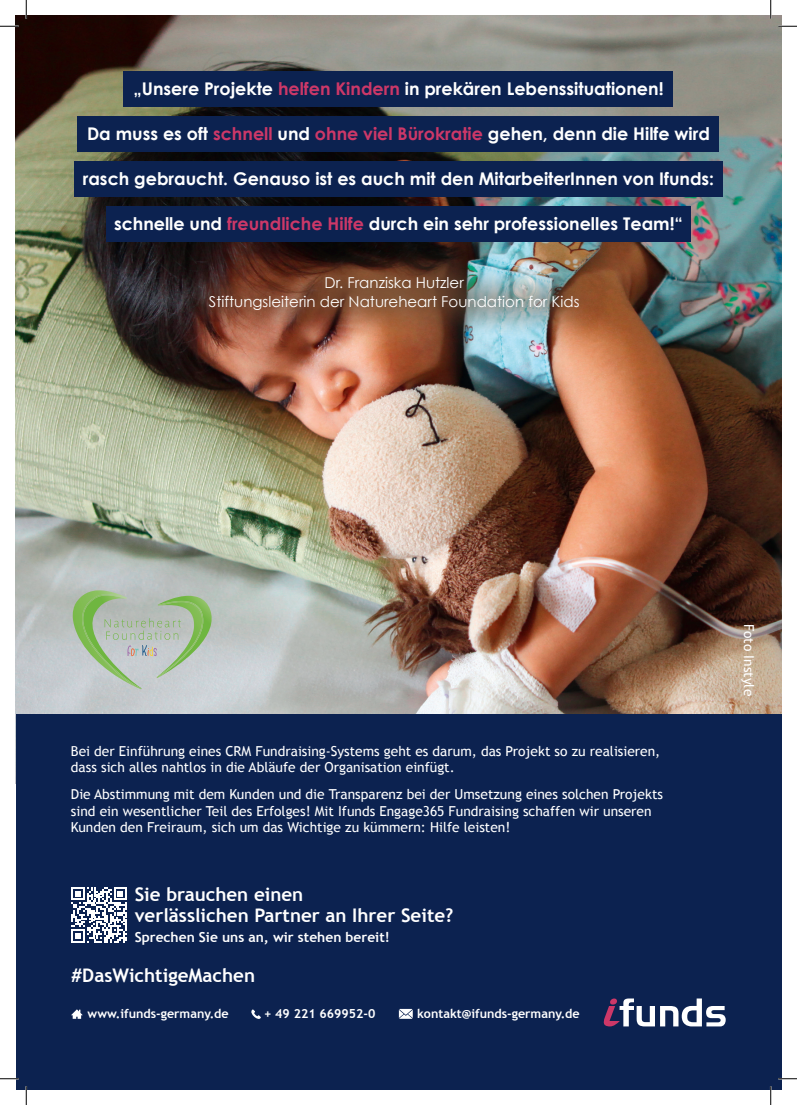
<style>
.page{position:relative;width:797px;height:1105px;background:#fff}
.page>*{position:absolute;margin:0;border:0;box-sizing:border-box;transform-origin:0 0}
.t1{font:700 18.75px/21.2px "Trebuchet MS";color:#fff}
.t2{font:700 17.5px "Century Gothic";color:#fff}
.t3{font:15px/18.8px "Century Gothic";color:#fff;text-align:center}
.t4{font:13.75px/16.5px "Trebuchet MS";color:#fff}
.t5{font:700 13.75px "Trebuchet MS";color:#fff}
.t6{font:700 12.5px "Trebuchet MS";color:#fff}
.s1{color:#cd3868}
</style>
<div class="page">
<img style="left:16px;top:16px;width:765px;height:698px">
<div style="left:16px;top:714px;width:765px;height:375px;background:#0c2250"></div>
<svg style="left:71px;top:1009px;width:11px;height:10px"></svg>
<svg style="left:251px;top:1009px;width:10px;height:10px"></svg>
<svg style="left:399px;top:1009px;width:14px;height:10px"></svg>
<svg style="left:603px;top:998px;width:122px;height:28px"></svg>
<div style="left:124px;top:71px;width:549px;height:36px;background:#0c2250"></div>
<div style="left:74px;top:161px;width:649px;height:35px;background:#0c2250"></div>
<div style="left:78px;top:116px;width:641px;height:36px;background:#0c2250"></div>
<div style="left:106px;top:206px;width:585px;height:35px;background:#0c2250"></div>
<svg style="left:71px;top:887px;width:56px;height:55px"></svg>
<img style="left:181px;top:248px;width:426px;height:90px">
<img style="left:73px;top:590px;width:26px;height:37px">
<svg style="left:82px;top:594px;width:132px;height:95px;background:#b0c2ab"></svg>
<svg style="left:0;top:25px;width:19px;height:2px"></svg>
<svg style="left:778px;top:25px;width:19px;height:2px"></svg>
<svg style="left:0;top:1078px;width:19px;height:1px"></svg>
<svg style="left:778px;top:1078px;width:19px;height:1px"></svg>
<svg style="left:25px;top:0;width:2px;height:19px"></svg>
<svg style="left:25px;top:1086px;width:2px;height:19px"></svg>
<svg style="left:770px;top:0;width:1px;height:19px"></svg>
<svg style="left:770px;top:1086px;width:1px;height:19px"></svg>
<p class="t2" style="left:133px;top:77px;width:531px">„Unsere Projekte <span class="s1">helfen Kindern</span> in prekären Lebenssituationen!</p>
<p class="t2" style="left:87px;top:122px;width:624px">Da muss es oft <span class="s1">schnell</span> und <span class="s1">ohne viel Bürokratie</span> gehen, denn die Hilfe wird</p>
<p class="t2" style="left:83px;top:167px;width:633px">rasch gebraucht. Genauso ist es auch mit den MitarbeiterInnen von Ifunds:</p>
<p class="t2" style="left:114px;top:212px;width:570px">schnelle und <span class="s1">freundliche Hilfe</span> durch ein sehr professionelles Team!“</p>
<p class="t3" style="left:209px;top:273px;width:372px">Dr. Franziska Hutzler<br>Stiftungsleiterin der Natureheart Foundation for Kids</p>
<p class="t4" style="left:71px;top:743px;width:591px">Bei der Einführung eines CRM Fundraising-Systems geht es darum, das Projekt so zu realisieren, dass sich alles nahtlos in die Abläufe der Organisation einfügt.</p>
<p class="t4" style="left:71px;top:786px;width:593px">Die Abstimmung mit dem Kunden und die Transparenz bei der Umsetzung eines solchen Projekts sind ein wesentlicher Teil des Erfolges! Mit Ifunds Engage365 Fundraising schaffen wir unseren<br>Kunden den Freiraum, sich um das Wichtige zu kümmern: Hilfe leisten!</p>
<h1 class="t1" style="left:135px;top:883px;width:320px">Sie brauchen einen<br>verlässlichen Partner an Ihrer Seite?</h1>
<p class="t5" style="left:135px;top:928px;width:257px">Sprechen Sie uns an, wir stehen bereit!</p>
<h1 class="t1" style="left:71px;top:964px;width:185px">#DasWichtigeMachen</h1>
<p class="t6" style="left:88px;top:1005px;width:143px">www.ifunds-germany.de</p>
<p class="t6" style="left:264px;top:1005px;width:113px">+ 49 221 669952-0</p>
<p class="t6" style="left:417px;top:1005px;width:164px">kontakt@ifunds-germany.de</p>
<p class="t4" style="left:757px;top:624px;width:74px;rotate:90deg">Foto Instyle</p>
</div>
